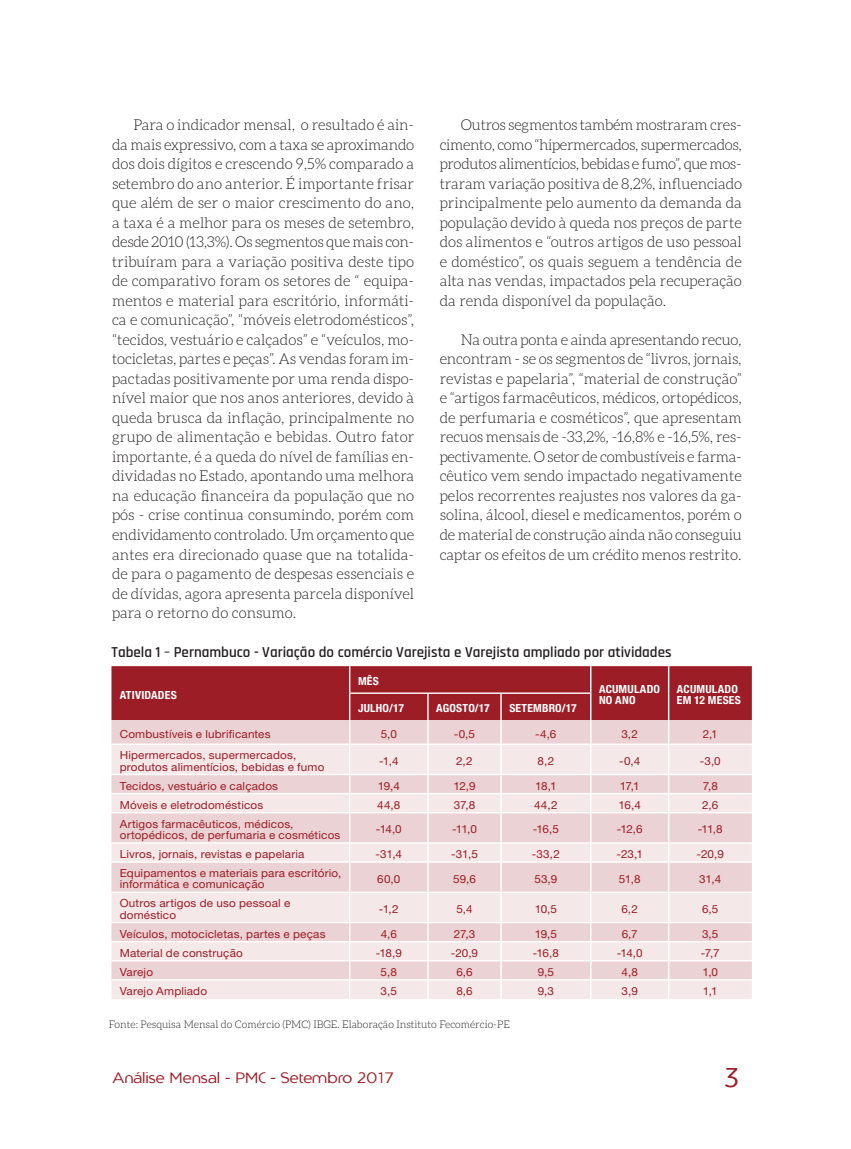
<style>
.page{position:relative;width:851px;height:1149px;background:#fff}
.page>*{position:absolute;margin:0;border:0;box-sizing:border-box;transform-origin:0 0}
.t1{font:27px "Comercio Sans";color:#9c1d26}
.corpoParagrafo{font:300 15px/19.5px "Aleo";color:#231f20;text-align:justify}
.Estilo_de_parágrafo{font:600 15px "Rajdhani";color:#231f20}
.t2{font:15px "Comercio Sans";letter-spacing:-.01em;color:#9c1d26}
.graficoDadosClaro{font:11.1px/11.1px "Helvetica Neue LT Pro";letter-spacing:.015em;color:#9c1d26;scale:1.05 1}
.graficoDadosClaro-2{font:700 condensed 11.1px/11.1px "Helvetica Neue LT Pro";letter-spacing:.015em;color:#fff;scale:1.05 1}
.corpoParagrafo-2{font:300 10.5px "Aleo";color:#231f20}
</style>
<div class="page">
<svg style="left:111px;top:666px;width:640px;height:332px;background:#e3c0c2"></svg>
<hr style="left:667px;top:693px;width:2px;height:27px;background:#fff">
<p class="corpoParagrafo" style="left:112px;top:115px;width:304px;text-indent:21px">Para o indicador mensal, o resultado é ain&shy;da mais expressivo, com a taxa se aproximando dos dois dígitos e crescendo 9,5% comparado a setembro do ano anterior. É importante frisar que além de ser o maior crescimento do ano, a taxa é a melhor para os meses de setembro, desde 2010 (13,3%). Os segmentos que mais con&shy;tribuíram para a variação positiva deste tipo de comparativo foram os setores de “ equipa&shy;mentos e material para escritório, informáti&shy;ca e comunicação”, “móveis eletrodomésticos”, “tecidos, vestuário e calçados” e “veículos, mo&shy;tocicletas, partes e peças”. As vendas foram im&shy;pactadas positivamente por uma renda dispo&shy;nível maior que nos anos anteriores, devido à queda brusca da inflação, principalmente no grupo de alimentação e bebidas. Outro fator importante, é a queda do nível de famílias en&shy;dividadas no Estado, apontando uma melhora na educação financeira da população que no pós - crise continua consumindo, porém com endividamento controlado. Um orçamento que antes era direcionado quase que na totalida&shy;de para o pagamento de despesas essenciais e de dívidas, agora apresenta parcela disponível para o retorno do consumo.</p>
<p class="corpoParagrafo" style="left:439px;top:115px;width:304px;text-indent:21px">Outros segmentos também mostraram cres&shy;cimento, como “hipermercados, supermercados, produtos alimentícios, bebidas e fumo”, que mos&shy;traram variação positiva de 8,2%, influenciado principalmente pelo aumento da demanda da população devido à queda nos preços de parte dos alimentos e “outros artigos de uso pessoal e doméstico”, os quais seguem a tendência de alta nas vendas, impactados pela recuperação da renda disponível da população.</p>
<p class="corpoParagrafo" style="left:439px;top:329px;width:303px;text-indent:21px">Na outra ponta e ainda apresentando recuo, encontram - se os segmentos de “livros, jornais, revistas e papelaria”, “material de construção” e “artigos farmacêuticos, médicos, ortopédicos, de perfumaria e cosméticos”, que apresentam recuos mensais de -33,2%, -16,8% e -16,5%, res&shy;pectivamente. O setor de combustíveis e farma&shy;cêutico vem sendo impactado negativamente pelos recorrentes reajustes nos valores da ga&shy;solina, álcool, diesel e medicamentos, porém o de material de construção ainda não conseguiu captar os efeitos de um crédito menos restrito.</p>
<p class="Estilo_de_parágrafo" style="left:111px;top:643px;width:561px">Tabela 1 – Pernambuco - Variação do comércio Varejista e Varejista ampliado por atividades</p>
<p class="graficoDadosClaro-2" style="left:120px;top:689px;width:56px">ATIVIDADES</p>
<p class="graficoDadosClaro-2" style="left:358px;top:675px;width:21px">MÊS</p>
<p class="graficoDadosClaro-2" style="left:358px;top:702px;width:45px">JULHO/17</p>
<p class="graficoDadosClaro-2" style="left:436px;top:702px;width:52px">AGOSTO/17</p>
<p class="graficoDadosClaro-2" style="left:509px;top:702px;width:66px">SETEMBRO/17</p>
<p class="graficoDadosClaro-2" style="left:599px;top:683px;width:60px">ACUMULADO<br>NO ANO</p>
<p class="graficoDadosClaro-2" style="left:676px;top:683px;width:62px">ACUMULADO<br>EM 12 MESES</p>
<p class="graficoDadosClaro" style="left:120px;top:728px;width:145px">Combustíveis e lubrificantes</p>
<p class="graficoDadosClaro" style="left:380px;top:728px;width:17px">5,0</p>
<p class="graficoDadosClaro" style="left:454px;top:728px;width:22px">-0,5</p>
<p class="graficoDadosClaro" style="left:535px;top:728px;width:22px">-4,6</p>
<p class="graficoDadosClaro" style="left:621px;top:728px;width:17px">3,2</p>
<p class="graficoDadosClaro" style="left:702px;top:728px;width:16px">2,1</p>
<p class="graficoDadosClaro" style="left:120px;top:749px;width:196px">Hipermercados, supermercados, produtos alimentícios, bebidas e fumo</p>
<p class="graficoDadosClaro" style="left:379px;top:755px;width:20px">-1,4</p>
<p class="graficoDadosClaro" style="left:456px;top:755px;width:17px">2,2</p>
<p class="graficoDadosClaro" style="left:537px;top:755px;width:17px">8,2</p>
<p class="graficoDadosClaro" style="left:619px;top:755px;width:22px">-0,4</p>
<p class="graficoDadosClaro" style="left:699px;top:755px;width:22px">-3,0</p>
<p class="graficoDadosClaro" style="left:120px;top:779px;width:152px">Tecidos, vestuário e calçados</p>
<p class="graficoDadosClaro" style="left:377px;top:779px;width:23px">19,4</p>
<p class="graficoDadosClaro" style="left:453px;top:779px;width:23px">12,9</p>
<p class="graficoDadosClaro" style="left:535px;top:779px;width:22px">18,1</p>
<p class="graficoDadosClaro" style="left:619px;top:779px;width:20px">17,1</p>
<p class="graficoDadosClaro" style="left:702px;top:779px;width:16px">7,8</p>
<p class="graficoDadosClaro" style="left:120px;top:798px;width:138px">Móveis e eletrodomésticos</p>
<p class="graficoDadosClaro" style="left:377px;top:798px;width:23px">44,8</p>
<p class="graficoDadosClaro" style="left:453px;top:798px;width:22px">37,8</p>
<p class="graficoDadosClaro" style="left:534px;top:798px;width:24px">44,2</p>
<p class="graficoDadosClaro" style="left:618px;top:798px;width:23px">16,4</p>
<p class="graficoDadosClaro" style="left:702px;top:798px;width:17px">2,6</p>
<p class="graficoDadosClaro" style="left:120px;top:817px;width:211px">Artigos farmacêuticos, médicos, ortopédicos, de perfumaria e cosméticos</p>
<p class="graficoDadosClaro" style="left:376px;top:823px;width:26px">-14,0</p>
<p class="graficoDadosClaro" style="left:452px;top:823px;width:25px">-11,0</p>
<p class="graficoDadosClaro" style="left:532px;top:823px;width:27px">-16,5</p>
<p class="graficoDadosClaro" style="left:616px;top:823px;width:26px">-12,6</p>
<p class="graficoDadosClaro" style="left:697px;top:823px;width:25px">-11,8</p>
<p class="graficoDadosClaro" style="left:120px;top:848px;width:177px">Livros, jornais, revistas e papelaria</p>
<p class="graficoDadosClaro" style="left:375px;top:848px;width:27px">-31,4</p>
<p class="graficoDadosClaro" style="left:451px;top:848px;width:27px">-31,5</p>
<p class="graficoDadosClaro" style="left:531px;top:848px;width:28px">-33,2</p>
<p class="graficoDadosClaro" style="left:616px;top:848px;width:27px">-23,1</p>
<p class="graficoDadosClaro" style="left:696px;top:848px;width:28px">-20,9</p>
<p class="graficoDadosClaro" style="left:120px;top:867px;width:212px">Equipamentos e materiais para escritório, informática e comunicação</p>
<p class="graficoDadosClaro" style="left:377px;top:872px;width:23px">60,0</p>
<p class="graficoDadosClaro" style="left:453px;top:872px;width:23px">59,6</p>
<p class="graficoDadosClaro" style="left:534px;top:872px;width:23px">53,9</p>
<p class="graficoDadosClaro" style="left:618px;top:872px;width:22px">51,8</p>
<p class="graficoDadosClaro" style="left:699px;top:872px;width:22px">31,4</p>
<p class="graficoDadosClaro" style="left:120px;top:897px;width:164px">Outros artigos de uso pessoal e doméstico</p>
<p class="graficoDadosClaro" style="left:379px;top:903px;width:20px">-1,2</p>
<p class="graficoDadosClaro" style="left:456px;top:903px;width:17px">5,4</p>
<p class="graficoDadosClaro" style="left:534px;top:903px;width:23px">10,5</p>
<p class="graficoDadosClaro" style="left:621px;top:903px;width:17px">6,2</p>
<p class="graficoDadosClaro" style="left:702px;top:903px;width:17px">6,5</p>
<p class="graficoDadosClaro" style="left:120px;top:927px;width:197px">Veículos, motocicletas, partes e peças</p>
<p class="graficoDadosClaro" style="left:380px;top:927px;width:17px">4,6</p>
<p class="graficoDadosClaro" style="left:453px;top:927px;width:22px">27,3</p>
<p class="graficoDadosClaro" style="left:534px;top:927px;width:23px">19,5</p>
<p class="graficoDadosClaro" style="left:621px;top:927px;width:17px">6,7</p>
<p class="graficoDadosClaro" style="left:702px;top:927px;width:17px">3,5</p>
<p class="graficoDadosClaro" style="left:120px;top:946px;width:119px">Material de construção</p>
<p class="graficoDadosClaro" style="left:375px;top:946px;width:26px">-18,9</p>
<p class="graficoDadosClaro" style="left:451px;top:946px;width:28px">-20,9</p>
<p class="graficoDadosClaro" style="left:532px;top:946px;width:27px">-16,8</p>
<p class="graficoDadosClaro" style="left:616px;top:946px;width:26px">-14,0</p>
<p class="graficoDadosClaro" style="left:700px;top:946px;width:19px">-7,7</p>
<p class="graficoDadosClaro" style="left:120px;top:965px;width:33px">Varejo</p>
<p class="graficoDadosClaro" style="left:380px;top:965px;width:17px">5,8</p>
<p class="graficoDadosClaro" style="left:456px;top:965px;width:17px">6,6</p>
<p class="graficoDadosClaro" style="left:537px;top:965px;width:17px">9,5</p>
<p class="graficoDadosClaro" style="left:621px;top:965px;width:17px">4,8</p>
<p class="graficoDadosClaro" style="left:702px;top:965px;width:16px">1,0</p>
<p class="graficoDadosClaro" style="left:120px;top:985px;width:85px">Varejo Ampliado</p>
<p class="graficoDadosClaro" style="left:380px;top:985px;width:17px">3,5</p>
<p class="graficoDadosClaro" style="left:456px;top:985px;width:17px">8,6</p>
<p class="graficoDadosClaro" style="left:537px;top:985px;width:17px">9,3</p>
<p class="graficoDadosClaro" style="left:621px;top:985px;width:17px">3,9</p>
<p class="graficoDadosClaro" style="left:702px;top:985px;width:15px">1,1</p>
<p class="corpoParagrafo-2" style="left:109px;top:1018px;width:402px">Fonte: Pesquisa Mensal do Comércio (PMC) IBGE. Elaboração Instituto Fecomércio-PE</p>
<p class="t2" style="left:112px;top:1068px;width:283px">Análise Mensal - PMC - Setembro 2017</p>
<h1 class="t1" style="left:722px;top:1062px;width:20px">3</h1>
</div>
